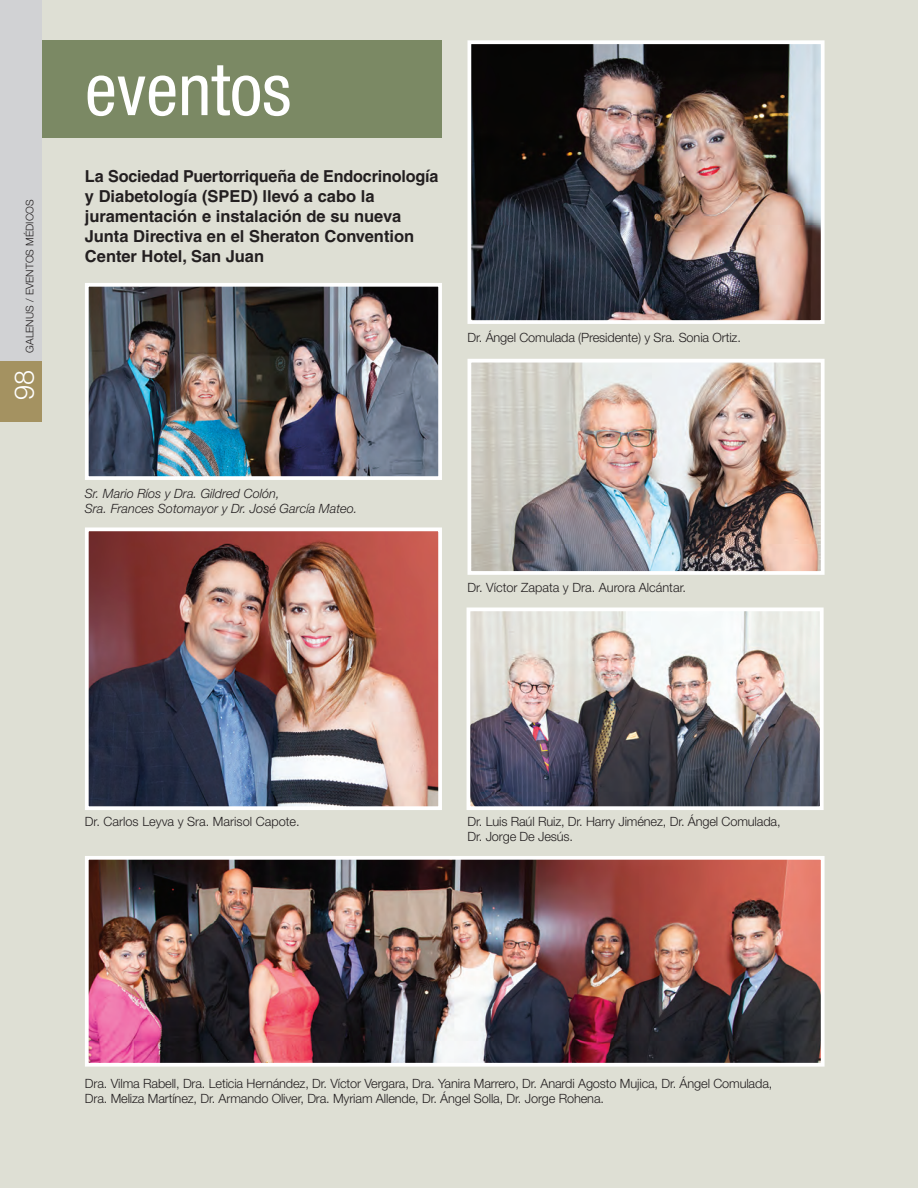
<style>
.page{position:relative;width:918px;height:1188px;background:#dedfd4}
.page>*{position:absolute;margin:0;border:0;box-sizing:border-box;transform-origin:0 0}
.t1{font:condensed 72px "Helvetica Neue";color:#fff}
.t2{font:300 27px "Helvetica Neue";color:#fff}
.t3{font:700 16.5px/20px "Helvetica LT Std";color:#231f20}
.t4{font:300 12.75px/15.3px "Helvetica Neue";letter-spacing:-.01em;color:#231f20}
.t5{font:italic 300 12.75px/15.3px "Helvetica Neue";color:#231f20}
.t6{font:300 10.5px "Helvetica Neue";color:#231f20}
</style>
<div class="page">
<div style="left:0;top:40px;width:442px;height:98px;background:#7b8964"></div>
<img style="left:471px;top:612px;width:347px;height:193px">
<div style="left:466px;top:607px;width:357px;height:203px;border:4px solid #fff"></div>
<img style="left:90px;top:861px;width:729px;height:200px">
<div style="left:85px;top:856px;width:739px;height:210px;border:4px solid #fff"></div>
<img style="left:472px;top:45px;width:347px;height:274px">
<div style="left:467px;top:40px;width:357px;height:284px;border:4px solid #fff"></div>
<img style="left:90px;top:288px;width:347px;height:187px">
<div style="left:85px;top:283px;width:357px;height:197px;border:4px solid #fff"></div>
<img style="left:90px;top:532px;width:347px;height:273px">
<div style="left:85px;top:527px;width:357px;height:283px;border:4px solid #fff"></div>
<img style="left:472px;top:364px;width:347px;height:206px">
<div style="left:467px;top:359px;width:357px;height:216px;border:4px solid #fff"></div>
<div style="left:0;top:0;width:42px;height:412px;background:#d1d2d4"></div>
<div style="left:0;top:361px;width:42px;height:60px;background:#a49261"></div>
<p class="t6" style="left:23px;top:353px;width:155px;rotate:-90deg">GALENUS / EVENTOS MÉDICOS</p>
<h2 class="t2" style="left:8px;top:400px;width:32px;rotate:-90deg">98</h2>
<h1 class="t1" style="left:85px;top:48px;width:208px">eventos</h1>
<p class="t3" style="left:85px;top:166px;width:355px">La Sociedad Puertorriqueña de Endocrinología y Diabetología (SPED) llevó a cabo la juramentación e instalación de su nueva Junta Directiva en el Sheraton Convention Center Hotel, San Juan</p>
<p class="t4" style="left:467px;top:330px;width:275px">Dr. Ángel Comulada (Presidente) y Sra. Sonia Ortiz.</p>
<p class="t5" style="left:85px;top:485px;width:274px">Sr. Mario Ríos y Dra. Gildred Colón,<br>Sra. Frances Sotomayor y Dr. José García Mateo.</p>
<p class="t4" style="left:467px;top:579px;width:220px">Dr. Víctor Zapata y Dra. Aurora Alcántar.</p>
<p class="t4" style="left:85px;top:814px;width:216px">Dr. Carlos Leyva y Sra. Marisol Capote.</p>
<p class="t4" style="left:467px;top:813px;width:315px">Dr. Luis Raúl Ruiz, Dr. Harry Jiménez, Dr. Ángel Comulada,<br>Dr. Jorge De Jesús.</p>
<p class="t4" style="left:85px;top:1075px;width:689px">Dra. Vilma Rabell, Dra. Leticia Hernández, Dr. Víctor Vergara, Dra. Yanira Marrero, Dr. Anardi Agosto Mujica, Dr. Ángel Comulada,<br>Dra. Meliza Martínez, Dr. Armando Oliver, Dra. Myriam Allende, Dr. Ángel Solla, Dr. Jorge Rohena.</p>
</div>
